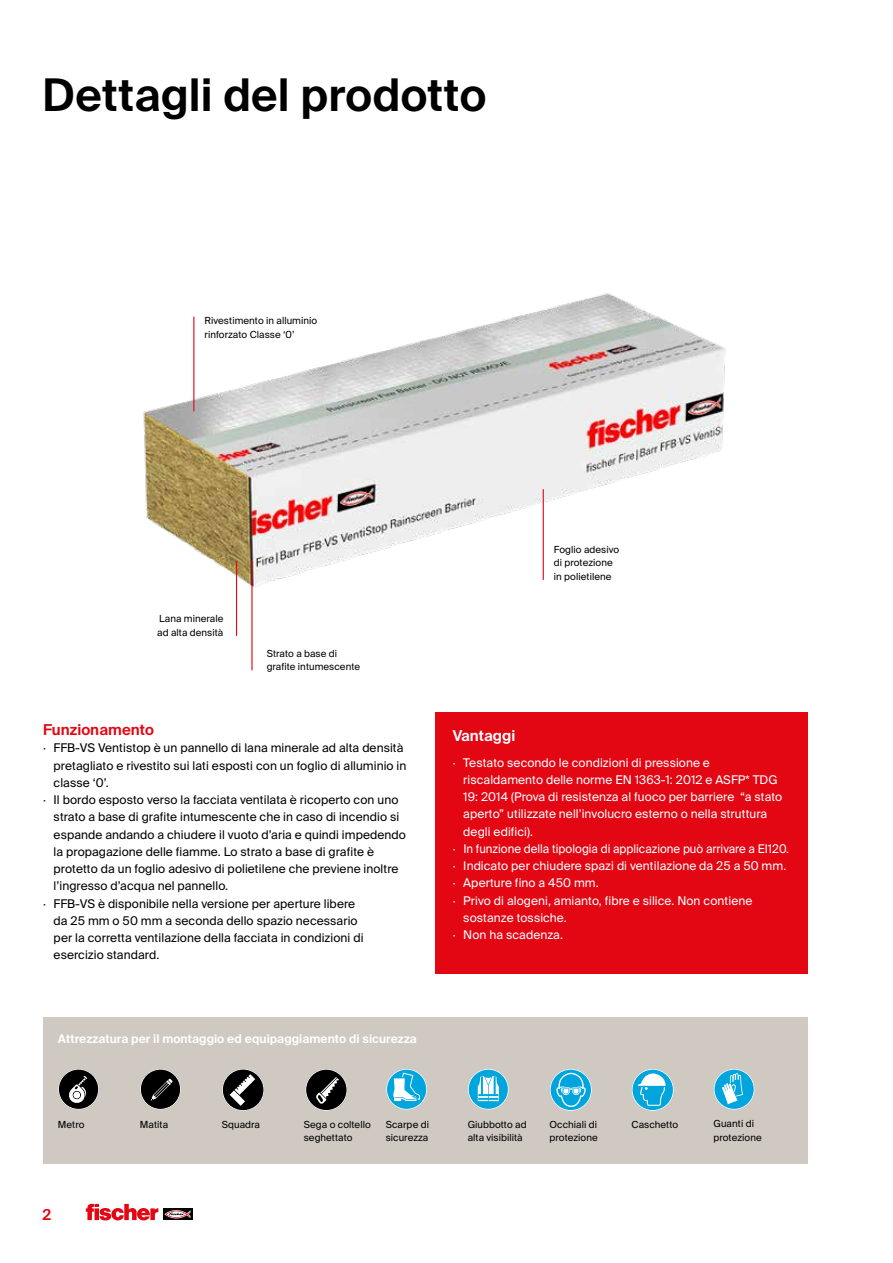
<style>
.page{position:relative;width:893px;height:1263px;background:#fff}
.page>*{position:absolute;margin:0;border:0;box-sizing:border-box;transform-origin:0 0}
.t1{font:600 45px "fischerstrong";letter-spacing:.005em;color:#000}
.t2{font:600 15px "fischerstrong";letter-spacing:.005em;color:#e30613}
.t3{font:600 15px "fischerstrong";color:#fff}
.t4{font:12px "fischerstrong";letter-spacing:.005em;color:#000}
.t5{font:12px "fischerstrong";letter-spacing:.005em;color:#fff}
.t6{font:12px "fischerstrong";letter-spacing:.005em;color:#fff;scale:.96 1}
.t7{font:600 12px "fischerstrong";letter-spacing:.005em;color:#fff}
.t8{font:9.75px/13.5px "fischerstrong";letter-spacing:.005em;color:#000}
</style>
<div class="page">
<svg style="left:163px;top:1208px;width:29px;height:12px"></svg>
<svg style="left:164px;top:1210px;width:26px;height:8px"></svg>
<svg style="left:86px;top:1204px;width:72px;height:16px"></svg>
<div style="left:43px;top:1017px;width:765px;height:146px;background:#cfc9c2"></div>
<div style="left:436px;top:712px;width:372px;height:261px;background:#e30613"></div>
<img style="left:143px;top:293px;width:583px;height:315px">
<hr style="left:193px;top:317px;width:1px;height:94px;background:#e30613">
<hr style="left:236px;top:561px;width:1px;height:75px;background:#e30613">
<hr style="left:251px;top:561px;width:2px;height:109px;background:#e30613">
<hr style="left:543px;top:489px;width:1px;height:91px;background:#e30613">
<svg style="left:58px;top:1069px;width:41px;height:41px"></svg>
<svg style="left:222px;top:1069px;width:42px;height:42px"></svg>
<svg style="left:386px;top:1069px;width:41px;height:41px"></svg>
<svg style="left:550px;top:1069px;width:42px;height:42px"></svg>
<svg style="left:140px;top:1069px;width:41px;height:41px"></svg>
<svg style="left:305px;top:1069px;width:42px;height:42px"></svg>
<svg style="left:468px;top:1069px;width:41px;height:41px"></svg>
<svg style="left:632px;top:1069px;width:42px;height:42px"></svg>
<svg style="left:714px;top:1069px;width:41px;height:41px"></svg>
<h1 class="t1" style="left:43px;top:70px;width:445px">Dettagli del prodotto</h1>
<p class="t8" style="left:204px;top:314px;width:114px">Rivestimento in alluminio rinforzato Classe ‘0’</p>
<p class="t8" style="left:157px;top:612px;width:68px">Lana minerale ad alta densità</p>
<p class="t8" style="left:267px;top:647px;width:95px">Strato a base di grafite intumescente</p>
<p class="t2" style="left:43px;top:721px;width:113px">Funzionamento</p>
<p class="t4" style="left:43px;top:741px;width:362px">· FFB-VS Ventistop è un pannello di lana minerale ad alta densità</p>
<p class="t4" style="left:54px;top:758px;width:354px">pretagliato e rivestito sui lati esposti con un foglio di alluminio in</p>
<p class="t4" style="left:54px;top:776px;width:57px">classe ‘0’.</p>
<p class="t4" style="left:43px;top:793px;width:357px">· Il bordo esposto verso la facciata ventilata è ricoperto con uno</p>
<p class="t4" style="left:54px;top:810px;width:347px">strato a base di grafite intumescente che in caso di incendio si</p>
<p class="t4" style="left:54px;top:827px;width:354px">espande andando a chiudere il vuoto d’aria e quindi impedendo</p>
<p class="t4" style="left:54px;top:845px;width:322px">la propagazione delle fiamme. Lo strato a base di grafite è</p>
<p class="t4" style="left:54px;top:862px;width:346px">protetto da un foglio adesivo di polietilene che previene inoltre</p>
<p class="t4" style="left:54px;top:879px;width:176px">l’ingresso d’acqua nel pannello.</p>
<p class="t4" style="left:43px;top:896px;width:314px">· FFB-VS è disponibile nella versione per aperture libere</p>
<p class="t4" style="left:54px;top:914px;width:306px">da 25 mm o 50 mm a seconda dello spazio necessario</p>
<p class="t4" style="left:54px;top:931px;width:311px">per la corretta ventilazione della facciata in condizioni di</p>
<p class="t4" style="left:54px;top:948px;width:107px">esercizio standard.</p>
<p class="t7" style="left:58px;top:1032px;width:361px">Attrezzatura per il montaggio ed equipaggiamento di sicurezza</p>
<p class="t8" style="left:554px;top:543px;width:67px">Foglio adesivo di protezione in polietilene</p>
<p class="t3" style="left:453px;top:727px;width:64px">Vantaggi</p>
<p class="t5" style="left:453px;top:755px;width:259px">· Testato secondo le condizioni di pressione e</p>
<p class="t5" style="left:463px;top:773px;width:316px">riscaldamento delle norme EN 1363-1: 2012 e ASFP* TDG</p>
<p class="t5" style="left:463px;top:790px;width:321px">19: 2014 (Prova di resistenza al fuoco per barriere “a stato</p>
<p class="t5" style="left:463px;top:807px;width:305px">aperto” utilizzate nell’involucro esterno o nella struttura</p>
<p class="t5" style="left:463px;top:824px;width:71px">degli edifici).</p>
<p class="t6" style="left:453px;top:842px;width:352px">· In funzione della tipologia di applicazione può arrivare a EI120.</p>
<p class="t5" style="left:453px;top:859px;width:335px">· Indicato per chiudere spazi di ventilazione da 25 a 50 mm.</p>
<p class="t5" style="left:453px;top:876px;width:148px">· Aperture fino a 450 mm.</p>
<p class="t5" style="left:453px;top:893px;width:301px">· Privo di alogeni, amianto, fibre e silice. Non contiene</p>
<p class="t5" style="left:463px;top:911px;width:105px">sostanze tossiche.</p>
<p class="t5" style="left:453px;top:928px;width:112px">· Non ha scadenza.</p>
<p class="t8" style="left:222px;top:1118px;width:40px">Squadra</p>
<p class="t8" style="left:468px;top:1118px;width:60px">Giubbotto ad alta visibilità</p>
<p class="t8" style="left:550px;top:1118px;width:50px">Occhiali di protezione</p>
<p class="t8" style="left:632px;top:1118px;width:48px">Caschetto</p>
<p class="t8" style="left:713px;top:1117px;width:50px">Guanti di protezione</p>
<p class="t8" style="left:58px;top:1118px;width:28px">Metro</p>
<p class="t8" style="left:304px;top:1118px;width:69px">Sega o coltello seghettato</p>
<p class="t8" style="left:140px;top:1118px;width:30px">Matita</p>
<p class="t8" style="left:386px;top:1118px;width:45px">Scarpe di sicurezza</p>
<p class="t2" style="left:43px;top:1206px;width:10px">2</p>
</div>
